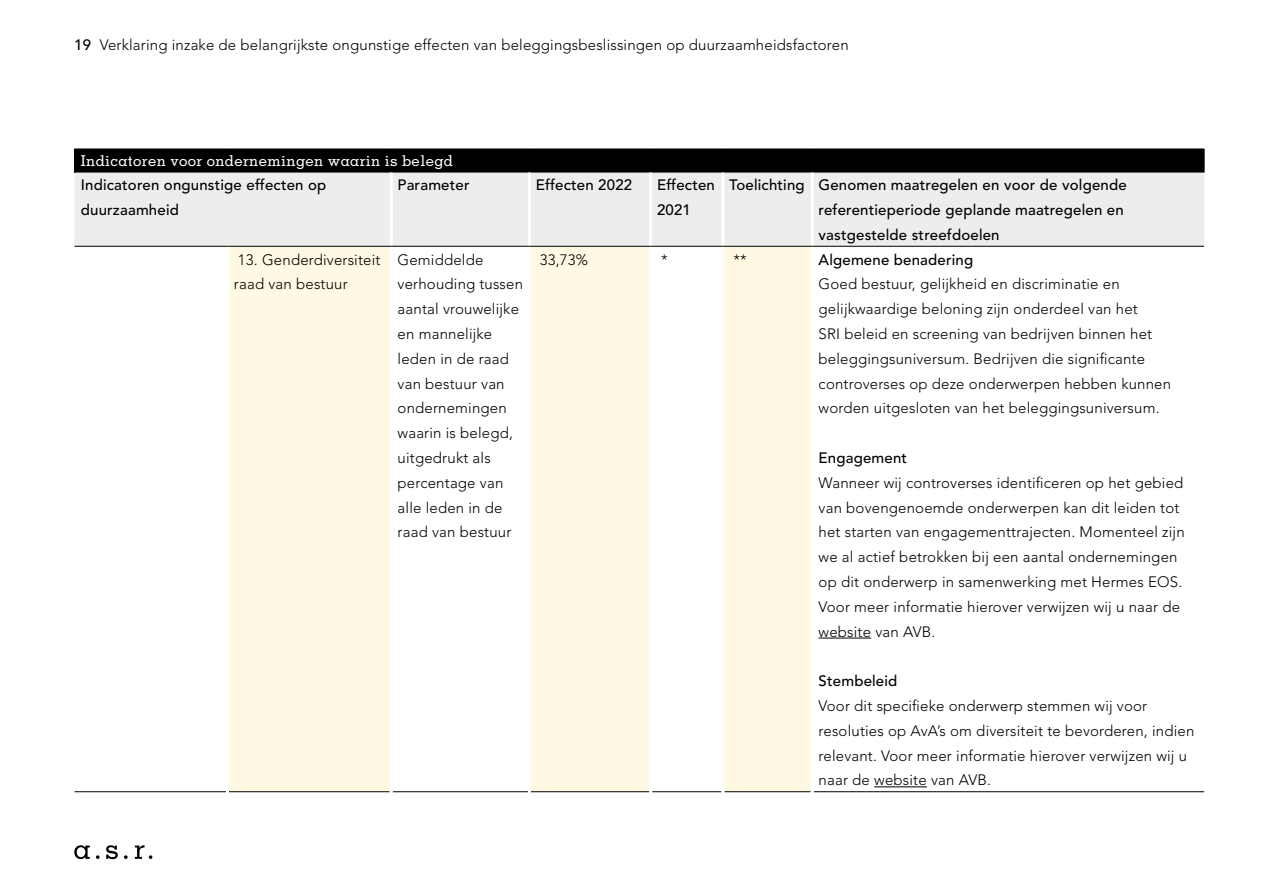
<style>
.page{position:relative;width:1263px;height:893px;background:#fff}
.page>*{position:absolute;margin:0;border:0;box-sizing:border-box;transform-origin:0 0}
.t1{font:300 15px/24.8px "Avenir LT Std";letter-spacing:.01em;color:#000}
.t2{font:500 15px/24.8px "Avenir LT Std";letter-spacing:.01em;color:#000}
.t3{font:500 15px "Memphis LT Std";letter-spacing:.025em;color:#fff}
.s1{font-weight:500}
</style>
<div class="page">
<div style="left:74px;top:149px;width:1130px;height:24px;background:#000"></div>
<div style="left:74px;top:173px;width:1130px;height:73px;background:#ededed"></div>
<svg style="left:229px;top:247px;width:582px;height:544px;fill:#fff8e3"></svg>
<svg style="left:1204px;top:149px;width:1px;height:24px"></svg>
<hr style="left:74px;top:791px;width:152px;height:1px;background:#000">
<hr style="left:229px;top:791px;width:161px;height:1px;background:#000">
<hr style="left:393px;top:791px;width:135px;height:1px;background:#000">
<hr style="left:531px;top:791px;width:118px;height:1px;background:#000">
<hr style="left:652px;top:791px;width:69px;height:1px;background:#000">
<hr style="left:724px;top:791px;width:87px;height:1px;background:#000">
<hr style="left:814px;top:791px;width:390px;height:1px;background:#000">
<hr style="left:390px;top:173px;width:3px;height:73px;background:#fff">
<hr style="left:528px;top:173px;width:3px;height:73px;background:#fff">
<hr style="left:649px;top:173px;width:3px;height:73px;background:#fff">
<hr style="left:721px;top:173px;width:3px;height:73px;background:#fff">
<hr style="left:811px;top:173px;width:3px;height:73px;background:#fff">
<hr style="left:390px;top:247px;width:3px;height:545px;background:#fff">
<hr style="left:528px;top:247px;width:3px;height:545px;background:#fff">
<hr style="left:649px;top:247px;width:3px;height:545px;background:#fff">
<hr style="left:721px;top:247px;width:3px;height:545px;background:#fff">
<hr style="left:74px;top:246px;width:153px;height:1px;background:#000">
<hr style="left:227px;top:246px;width:164px;height:1px;background:#000">
<hr style="left:391px;top:246px;width:138px;height:1px;background:#000">
<hr style="left:529px;top:246px;width:122px;height:1px;background:#000">
<hr style="left:651px;top:246px;width:72px;height:1px;background:#000">
<hr style="left:723px;top:246px;width:89px;height:1px;background:#000">
<hr style="left:812px;top:246px;width:392px;height:1px;background:#000">
<hr style="left:819px;top:638px;width:52px;height:1px;background:#000">
<hr style="left:874px;top:786px;width:53px;height:1px;background:#000">
<svg style="left:124px;top:855px;width:4px;height:4px"></svg>
<svg style="left:135px;top:845px;width:17px;height:14px"></svg>
<svg style="left:96px;top:855px;width:4px;height:4px"></svg>
<svg style="left:74px;top:845px;width:16px;height:14px"></svg>
<svg style="left:106px;top:845px;width:12px;height:14px"></svg>
<p class="t1" style="left:74px;top:32px;width:776px"><span class="s1">19</span> Verklaring inzake de belangrijkste ongunstige effecten van beleggingsbeslissingen op duurzaamheidsfactoren</p>
<p class="t3" style="left:81px;top:152px;width:374px">Indicatoren voor ondernemingen waarin is belegd</p>
<p class="t2" style="left:81px;top:173px;width:247px">Indicatoren ongunstige effecten op duurzaamheid</p>
<p class="t2" style="left:398px;top:173px;width:74px">Parameter</p>
<p class="t2" style="left:536px;top:173px;width:98px">Effecten 2022</p>
<p class="t2" style="left:657px;top:173px;width:59px">Effecten<br>2021</p>
<p class="t2" style="left:819px;top:173px;width:310px;text-indent:-89px">Toelichting Genomen maatregelen en voor de volgende referentieperiode geplande maatregelen en vastgestelde streefdoelen</p>
<p class="t1" style="left:234px;top:247px;width:148px">13. Genderdiversiteit raad van bestuur</p>
<p class="t1" style="left:398px;top:247px;width:127px">Gemiddelde verhouding tussen aantal vrouwelijke en mannelijke leden in de raad van bestuur van ondernemingen waarin is belegd, uitgedrukt als percentage van alle leden in de raad van bestuur</p>
<p class="t1" style="left:540px;top:247px;width:50px">33,73%</p>
<p class="t1" style="left:661px;top:247px;width:8px">*</p>
<p class="t1" style="left:733px;top:247px;width:15px">**</p>
<p class="t2" style="left:819px;top:247px;width:156px">Algemene benadering</p>
<p class="t1" style="left:819px;top:272px;width:354px">Goed bestuur, gelijkheid en discriminatie en gelijkwaardige beloning zijn onderdeel van het<br>SRI beleid en screening van bedrijven binnen het beleggingsuniversum. Bedrijven die significante controverses op deze onderwerpen hebben kunnen worden uitgesloten van het beleggingsuniversum.</p>
<p class="t2" style="left:819px;top:446px;width:90px">Engagement</p>
<p class="t1" style="left:819px;top:470px;width:368px">Wanneer wij controverses identificeren op het gebied van bovengenoemde onderwerpen kan dit leiden tot het starten van engagementtrajecten. Momenteel zijn we al actief betrokken bij een aantal ondernemingen op dit onderwerp in samenwerking met Hermes EOS.<br>Voor meer informatie hierover verwijzen wij u naar de website van AVB.</p>
<p class="t2" style="left:819px;top:669px;width:80px">Stembeleid</p>
<p class="t1" style="left:819px;top:693px;width:377px">Voor dit specifieke onderwerp stemmen wij voor resoluties op AvA’s om diversiteit te bevorderen, indien relevant. Voor meer informatie hierover verwijzen wij u naar de website van AVB.</p>
</div>
